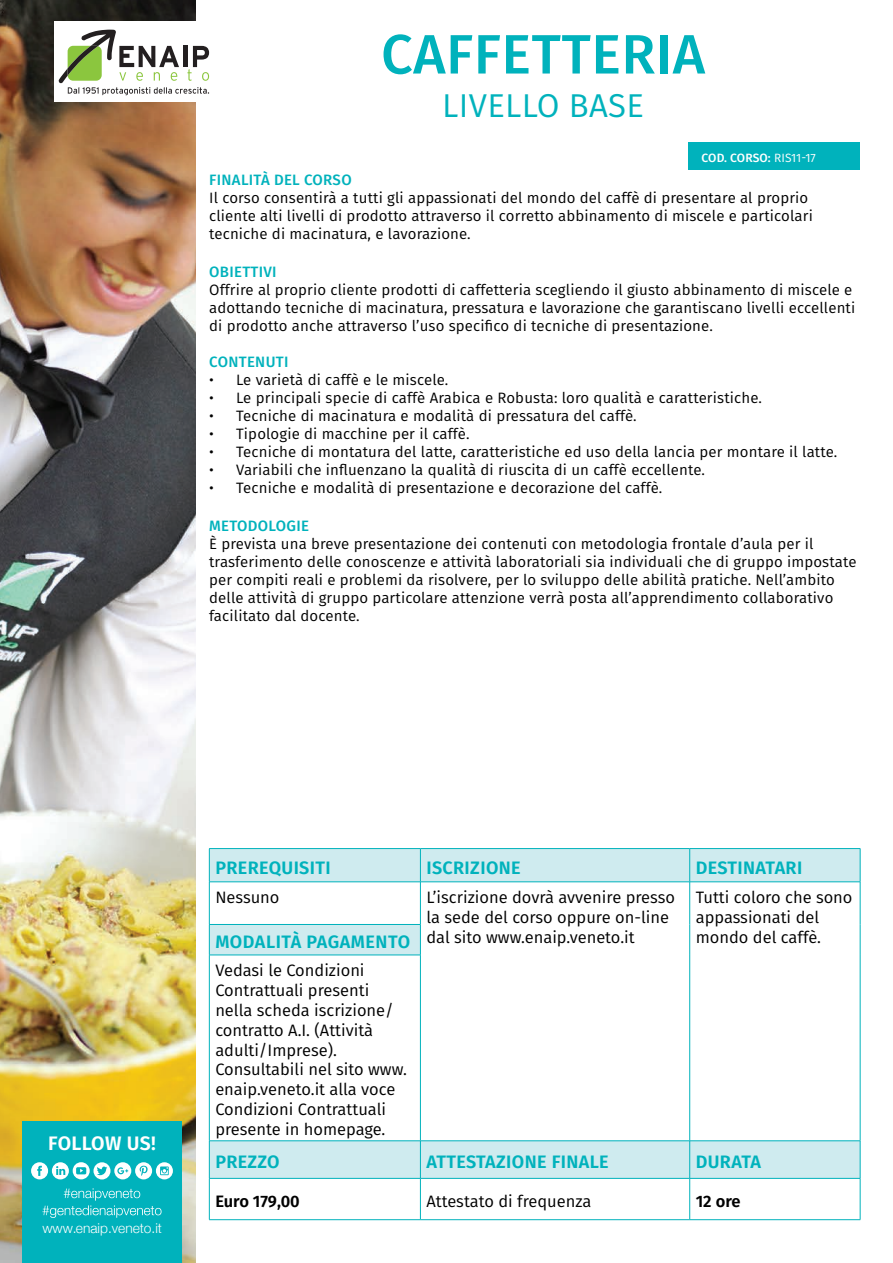
<style>
.page{position:relative;width:893px;height:1263px;background:#fff}
.page>*{position:absolute;margin:0;border:0;box-sizing:border-box;transform-origin:0 0}
.t1{font:500 55.5px "Fira Sans";letter-spacing:.01em;color:#00b2bc}
.t2{font:33px "Fira Sans";letter-spacing:.01em;color:#00b2bc}
.t3{font:600 19.5px "Fira Sans";letter-spacing:.015em;color:#fff}
.t4{font:600 18px "Fira Sans";letter-spacing:.02em;color:#00b2bc}
.t5{font:16.5px/19.8px "Fira Sans";color:#000}
.t6{font:600 16.5px "Fira Sans";color:#000}
.t7{font:15px/18px "Fira Sans";letter-spacing:.01em;color:#000}
.t8{font:500 15px "Fira Sans";letter-spacing:.02em;color:#00b2bc}
.t9{font:300 13.8px "Helvetica Neue";color:#fff}
.t10{font:500 12px "Fira Sans";letter-spacing:.005em;color:#fff}
.s1{font-weight:400}
.s2{font-weight:500;color:#00b2bc}
</style>
<div class="page">
<div style="left:688px;top:143px;width:172px;height:27px;background:#00b2bc"></div>
<img style="left:0;top:0;width:196px;height:1263px">
<div style="left:54px;top:22px;width:163px;height:80px;background:#fff"></div>
<svg style="left:58px;top:30px;width:151px;height:65px"></svg>
<svg style="left:210px;top:849px;width:650px;height:329px"></svg>
<hr style="left:209px;top:848px;width:211px;height:1px;background:#00b2bc">
<hr style="left:209px;top:849px;width:1px;height:33px;background:#00b2bc">
<hr style="left:420px;top:848px;width:270px;height:1px;background:#00b2bc">
<hr style="left:420px;top:849px;width:1px;height:33px;background:#00b2bc">
<hr style="left:690px;top:848px;width:170px;height:1px;background:#00b2bc">
<hr style="left:689px;top:849px;width:1px;height:33px;background:#00b2bc">
<hr style="left:860px;top:849px;width:1px;height:33px;background:#00b2bc">
<hr style="left:209px;top:881px;width:211px;height:1px;background:#00b2bc">
<hr style="left:209px;top:882px;width:1px;height:42px;background:#00b2bc">
<hr style="left:420px;top:881px;width:270px;height:1px;background:#00b2bc">
<hr style="left:420px;top:882px;width:1px;height:42px;background:#00b2bc">
<hr style="left:690px;top:881px;width:170px;height:1px;background:#00b2bc">
<hr style="left:689px;top:882px;width:1px;height:42px;background:#00b2bc">
<hr style="left:860px;top:882px;width:1px;height:42px;background:#00b2bc">
<hr style="left:209px;top:924px;width:212px;height:1px;background:#00b2bc">
<hr style="left:209px;top:925px;width:1px;height:30px;background:#00b2bc">
<hr style="left:420px;top:925px;width:1px;height:30px;background:#00b2bc">
<hr style="left:689px;top:924px;width:1px;height:31px;background:#00b2bc">
<hr style="left:860px;top:924px;width:1px;height:31px;background:#00b2bc">
<hr style="left:209px;top:955px;width:212px;height:1px;background:#00b2bc">
<hr style="left:209px;top:955px;width:1px;height:185px;background:#00b2bc">
<hr style="left:420px;top:955px;width:1px;height:185px;background:#00b2bc">
<hr style="left:689px;top:955px;width:1px;height:185px;background:#00b2bc">
<hr style="left:860px;top:955px;width:1px;height:185px;background:#00b2bc">
<hr style="left:209px;top:1140px;width:211px;height:1px;background:#00b2bc">
<hr style="left:209px;top:1141px;width:1px;height:37px;background:#00b2bc">
<hr style="left:420px;top:1140px;width:270px;height:1px;background:#00b2bc">
<hr style="left:420px;top:1141px;width:1px;height:37px;background:#00b2bc">
<hr style="left:690px;top:1140px;width:170px;height:1px;background:#00b2bc">
<hr style="left:689px;top:1141px;width:1px;height:37px;background:#00b2bc">
<hr style="left:860px;top:1141px;width:1px;height:37px;background:#00b2bc">
<hr style="left:209px;top:1178px;width:211px;height:1px;background:#00b2bc">
<hr style="left:209px;top:1178px;width:1px;height:41px;background:#00b2bc">
<hr style="left:420px;top:1178px;width:270px;height:1px;background:#00b2bc">
<hr style="left:420px;top:1178px;width:1px;height:41px;background:#00b2bc">
<hr style="left:690px;top:1178px;width:170px;height:1px;background:#00b2bc">
<hr style="left:689px;top:1178px;width:1px;height:41px;background:#00b2bc">
<hr style="left:860px;top:1178px;width:1px;height:41px;background:#00b2bc">
<hr style="left:209px;top:1219px;width:211px;height:1px;background:#00b2bc">
<hr style="left:420px;top:1219px;width:270px;height:1px;background:#00b2bc">
<hr style="left:690px;top:1219px;width:170px;height:1px;background:#00b2bc">
<div style="left:22px;top:1121px;width:160px;height:142px;background:#00b2bc"></div>
<svg style="left:31px;top:1162px;width:142px;height:17px"></svg>
<svg style="left:42px;top:1188px;width:120px;height:30px"></svg>
<p class="t1" style="left:381px;top:10px;width:325px">CAFFETTERIA</p>
<p class="t2" style="left:442px;top:81px;width:203px">LIVELLO BASE</p>
<p class="t10" style="left:702px;top:148px;width:116px">COD. CORSO: <span class="s1">RIS11-17</span></p>
<p class="t8" style="left:209px;top:168px;width:144px">FINALITÀ DEL CORSO</p>
<p class="t7" style="left:209px;top:189px;width:605px">Il corso consentirà a tutti gli appassionati del mondo del caffè di presentare al proprio cliente alti livelli di prodotto attraverso il corretto abbinamento di miscele e particolari tecniche di macinatura, e lavorazione.</p>
<p class="t7" style="left:209px;top:262px;width:648px"><span class="s2">OBIETTIVI<br></span>Offrire al proprio cliente prodotti di caffetteria scegliendo il giusto abbinamento di miscele e adottando tecniche di macinatura, pressatura e lavorazione che garantiscano livelli eccellenti di prodotto anche attraverso l’uso specifico di tecniche di presentazione.</p>
<p class="t8" style="left:209px;top:350px;width:81px">CONTENUTI</p>
<p class="t7" style="left:209px;top:370px;width:241px">• Le varietà di caffè e le miscele.</p>
<p class="t7" style="left:209px;top:388px;width:554px">• Le principali specie di caffè Arabica e Robusta: loro qualità e caratteristiche.</p>
<p class="t7" style="left:209px;top:406px;width:429px">• Tecniche di macinatura e modalità di pressatura del caffè.</p>
<p class="t7" style="left:209px;top:424px;width:262px">• Tipologie di macchine per il caffè.</p>
<p class="t7" style="left:209px;top:442px;width:630px">• Tecniche di montatura del latte, caratteristiche ed uso della lancia per montare il latte.</p>
<p class="t7" style="left:209px;top:460px;width:497px">• Variabili che influenzano la qualità di riuscita di un caffè eccellente.</p>
<p class="t7" style="left:209px;top:478px;width:455px">• Tecniche e modalità di presentazione e decorazione del caffè.</p>
<p class="t8" style="left:209px;top:513px;width:101px">METODOLOGIE</p>
<p class="t7" style="left:209px;top:534px;width:649px">È prevista una breve presentazione dei contenuti con metodologia frontale d’aula per il trasferimento delle conoscenze e attività laboratoriali sia individuali che di gruppo impostate per compiti reali e problemi da risolvere, per lo sviluppo delle abilità pratiche. Nell’ambito delle attività di gruppo particolare attenzione verrà posta all’apprendimento collaborativo facilitato dal docente.</p>
<p class="t3" style="left:48px;top:1128px;width:109px">FOLLOW US!</p>
<p class="t9" style="left:42px;top:1216px;width:121px">www.enaip.veneto.it</p>
<p class="t4" style="left:215px;top:852px;width:117px">PREREQUISITI</p>
<p class="t4" style="left:426px;top:852px;width:96px">ISCRIZIONE</p>
<p class="t4" style="left:696px;top:852px;width:108px">DESTINATARI</p>
<p class="t5" style="left:215px;top:887px;width:66px">Nessuno</p>
<p class="t5" style="left:426px;top:887px;width:250px">L’iscrizione dovrà avvenire presso la sede del corso oppure on-line dal sito www.enaip.veneto.it</p>
<p class="t5" style="left:696px;top:887px;width:158px">Tutti coloro che sono appassionati del</p>
<p class="t4" style="left:215px;top:927px;width:196px">MODALITÀ PAGAMENTO</p>
<p class="t5" style="left:696px;top:927px;width:127px">mondo del caffè.</p>
<p class="t5" style="left:215px;top:960px;width:151px">Vedasi le Condizioni</p>
<p class="t5" style="left:215px;top:980px;width:155px">Contrattuali presenti</p>
<p class="t5" style="left:215px;top:1000px;width:180px">nella scheda iscrizione/</p>
<p class="t5" style="left:215px;top:1020px;width:159px">contratto A.I. (Attività</p>
<p class="t5" style="left:215px;top:1039px;width:123px">adulti/Imprese).</p>
<p class="t5" style="left:215px;top:1059px;width:193px">Consultabili nel sito www.</p>
<p class="t5" style="left:215px;top:1079px;width:181px">enaip.veneto.it alla voce</p>
<p class="t5" style="left:215px;top:1099px;width:172px">Condizioni Contrattuali</p>
<p class="t5" style="left:215px;top:1119px;width:172px">presente in homepage.</p>
<p class="t4" style="left:215px;top:1147px;width:66px">PREZZO</p>
<p class="t4" style="left:426px;top:1147px;width:184px">ATTESTAZIONE FINALE</p>
<p class="t4" style="left:696px;top:1147px;width:67px">DURATA</p>
<p class="t6" style="left:215px;top:1187px;width:86px">Euro 179,00</p>
<p class="t5" style="left:426px;top:1191px;width:166px">Attestato di frequenza</p>
<p class="t6" style="left:696px;top:1187px;width:46px">12 ore</p>
</div>
